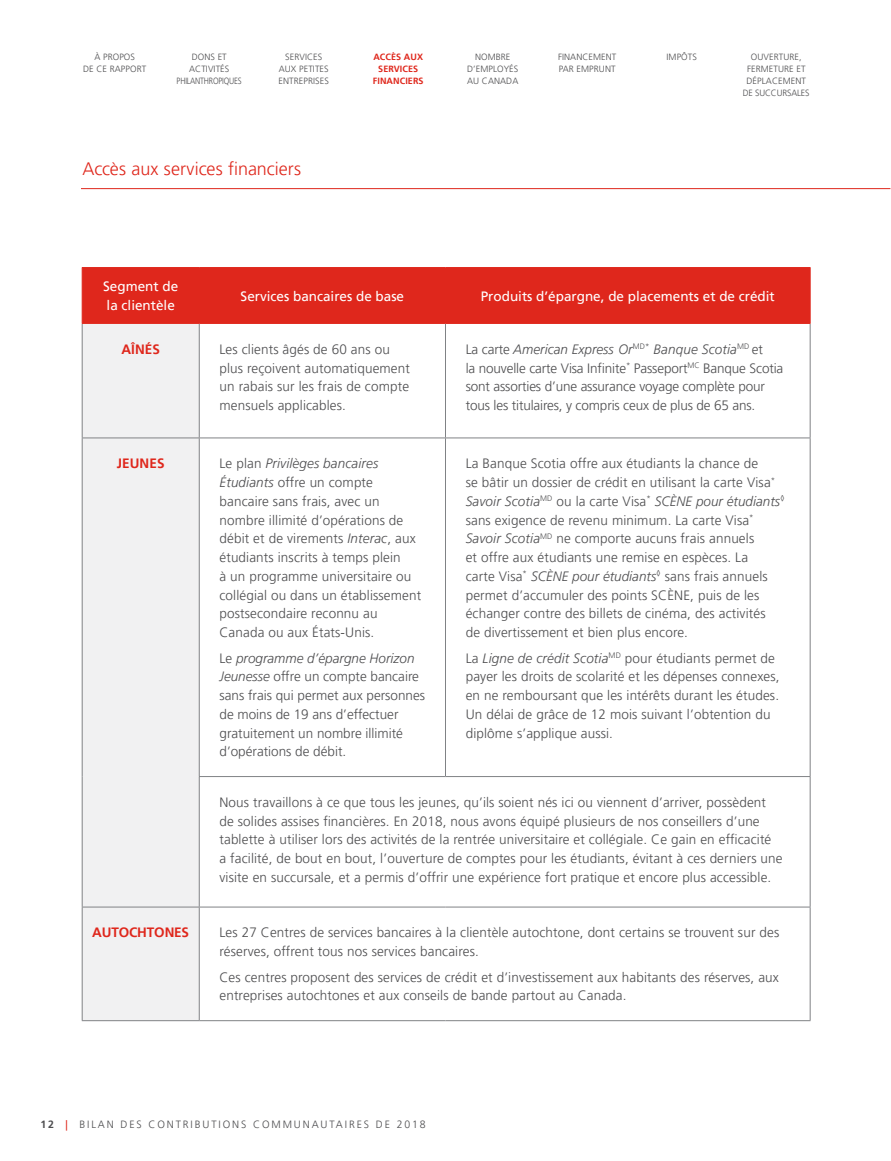
<style>
.page{position:relative;width:891px;height:1161px;background:#fff}
.page>*{position:absolute;margin:0;border:0;box-sizing:border-box;transform-origin:0 0}
.t1{font:300 18px "Frutiger LT Pro";color:#df271c}
.t2{font:300 13.5px/18.8px "Frutiger LT Pro";letter-spacing:.01em;color:#4d4d4f}
.t3{font:300 13.5px/18.8px "Frutiger LT Pro";letter-spacing:-.01em;color:#4d4d4f}
.t4{font:13.5px/18.8px "Frutiger LT Pro";color:#fff}
.t5{font:700 13.5px "Frutiger LT Pro";letter-spacing:-.01em;color:#df271c}
.t6{font:300 10.5px "Frutiger LT Pro";letter-spacing:.18em;color:#4d4d4f}
.t7{font:300 9px/12px "Frutiger LT Pro";letter-spacing:.01em;color:#4d4d4f;text-align:center}
.t8{font:300 9px/12px "Frutiger LT Pro";letter-spacing:-.02em;color:#4d4d4f;text-align:center}
.t9{font:700 9px/12px "Frutiger LT Pro";letter-spacing:.01em;color:#df271c;text-align:center}
.s1{font-style:italic}
.s2{font-weight:700}
.s3{font-weight:400;color:#df271c}
</style>
<div class="page">
<div style="left:83px;top:268px;width:727px;height:55px;background:#df271c"></div>
<div style="left:83px;top:324px;width:116px;height:696px;background:#f1f1f2"></div>
<hr style="left:199px;top:268px;width:1px;height:55px;background:#df271c">
<hr style="left:445px;top:268px;width:1px;height:55px;background:#df271c">
<hr style="left:82px;top:324px;width:1px;height:114px;background:#808285">
<hr style="left:199px;top:324px;width:1px;height:114px;background:#808285">
<hr style="left:445px;top:324px;width:1px;height:114px;background:#808285">
<hr style="left:810px;top:324px;width:1px;height:114px;background:#808285">
<hr style="left:82px;top:438px;width:117px;height:1px;background:#808285">
<hr style="left:82px;top:438px;width:1px;height:339px;background:#808285">
<hr style="left:199px;top:438px;width:247px;height:1px;background:#808285">
<hr style="left:199px;top:438px;width:1px;height:338px;background:#808285">
<hr style="left:446px;top:438px;width:365px;height:1px;background:#808285">
<hr style="left:445px;top:438px;width:1px;height:338px;background:#808285">
<hr style="left:810px;top:438px;width:1px;height:338px;background:#808285">
<hr style="left:82px;top:777px;width:1px;height:130px;background:#808285">
<hr style="left:199px;top:776px;width:247px;height:1px;background:#808285">
<hr style="left:199px;top:777px;width:1px;height:130px;background:#808285">
<hr style="left:446px;top:776px;width:365px;height:1px;background:#808285">
<hr style="left:810px;top:777px;width:1px;height:130px;background:#808285">
<hr style="left:82px;top:907px;width:117px;height:1px;background:#808285">
<hr style="left:82px;top:907px;width:1px;height:113px;background:#808285">
<hr style="left:199px;top:907px;width:247px;height:1px;background:#808285">
<hr style="left:199px;top:907px;width:1px;height:113px;background:#808285">
<hr style="left:446px;top:907px;width:365px;height:1px;background:#808285">
<hr style="left:810px;top:907px;width:1px;height:113px;background:#808285">
<hr style="left:82px;top:1020px;width:117px;height:1px;background:#808285">
<hr style="left:199px;top:1020px;width:247px;height:1px;background:#808285">
<hr style="left:446px;top:1020px;width:365px;height:1px;background:#808285">
<hr style="left:82px;top:267px;width:117px;height:1px;background:#df271c">
<hr style="left:82px;top:268px;width:1px;height:55px;background:#df271c">
<hr style="left:199px;top:267px;width:247px;height:1px;background:#df271c">
<hr style="left:446px;top:267px;width:365px;height:1px;background:#df271c">
<hr style="left:810px;top:268px;width:1px;height:55px;background:#df271c">
<hr style="left:82px;top:323px;width:117px;height:1px;background:#df271c">
<hr style="left:199px;top:323px;width:247px;height:1px;background:#df271c">
<hr style="left:446px;top:323px;width:365px;height:1px;background:#df271c">
<hr style="left:81px;top:188px;width:809px;height:1px;background:#df271c">
<p class="t7" style="left:83px;top:51px;width:65px">À PROPOS<br>DE CE RAPPORT</p>
<p class="t8" style="left:177px;top:51px;width:67px">DONS ET<br>ACTIVITÉS<br>PHILANTHROPIQUES</p>
<p class="t7" style="left:279px;top:51px;width:52px">SERVICES<br>AUX PETITES<br>ENTREPRISES</p>
<p class="t9" style="left:373px;top:51px;width:52px">ACCÈS AUX<br>SERVICES<br>FINANCIERS</p>
<p class="t7" style="left:467px;top:51px;width:53px">NOMBRE<br>D’EMPLOYÉS<br>AU CANADA</p>
<p class="t7" style="left:558px;top:51px;width:60px;text-align:left">FINANCEMENT<br>PAR EMPRUNT</p>
<p class="t7" style="left:667px;top:51px;width:32px">IMPÔTS</p>
<p class="t7" style="left:743px;top:51px;width:68px">OUVERTURE,<br>FERMETURE ET<br>DÉPLACEMENT<br>DE SUCCURSALES</p>
<h1 class="t1" style="left:82px;top:158px;width:220px">Accès aux services financiers</h1>
<p class="t4" style="left:103px;top:277px;width:77px">Segment de la clientèle</p>
<p class="t4" style="left:241px;top:287px;width:165px">Services bancaires de base</p>
<p class="t4" style="left:481px;top:287px;width:296px">Produits d’épargne, de placements et de crédit</p>
<p class="t5" style="left:121px;top:341px;width:40px">AÎNÉS</p>
<p class="t2" style="left:220px;top:340px;width:192px">Les clients âgés de 60 ans ou plus reçoivent automatiquement un rabais sur les frais de compte mensuels applicables.</p>
<p class="t3" style="left:466px;top:340px;width:319px">La carte <span class="s1">American Express Or</span><sup>MD*</sup> <span class="s1">Banque Scotia</span><sup>MD</sup> et<br>la nouvelle carte Visa Infinite<sup>*</sup> Passeport<sup>MC</sup> Banque Scotia sont assorties d’une assurance voyage complète pour tous les titulaires, y compris ceux de plus de 65 ans.</p>
<p class="t5" style="left:117px;top:456px;width:49px">JEUNES</p>
<p class="t2" style="left:220px;top:454px;width:203px">Le plan <span class="s1">Privilèges bancaires<br>Étudiants</span> offre un compte bancaire sans frais, avec un nombre illimité d’opérations de débit et de virements <span class="s1">Interac</span>, aux étudiants inscrits à temps plein<br>à un programme universitaire ou collégial ou dans un établissement postsecondaire reconnu au<br>Canada ou aux États-Unis.</p>
<p class="t2" style="left:220px;top:649px;width:207px">Le <span class="s1">programme d’épargne Horizon<br>Jeunesse</span> offre un compte bancaire sans frais qui permet aux personnes de moins de 19 ans d’effectuer gratuitement un nombre illimité d’opérations de débit.</p>
<p class="t2" style="left:466px;top:454px;width:321px">La Banque Scotia offre aux étudiants la chance de<br>se bâtir un dossier de crédit en utilisant la carte Visa<sup>* </sup><span class="s1">Savoir Scotia</span><sup>MD</sup> ou la carte Visa<sup>*</sup> <span class="s1">SCÈNE pour étudiants</span><sup>◊ </sup>sans exigence de revenu minimum. La carte Visa<sup>* </sup><span class="s1">Savoir Scotia</span><sup>MD</sup> ne comporte aucuns frais annuels<br>et offre aux étudiants une remise en espèces. La<br>carte Visa<sup>*</sup> <span class="s1">SCÈNE pour étudiants</span><sup>◊</sup> sans frais annuels permet d’accumuler des points SCÈNE, puis de les échanger contre des billets de cinéma, des activités<br>de divertissement et bien plus encore.</p>
<p class="t2" style="left:466px;top:649px;width:315px">La <span class="s1">Ligne de crédit Scotia</span><sup>MD</sup> pour étudiants permet de payer les droits de scolarité et les dépenses connexes, en ne remboursant que les intérêts durant les études.<br>Un délai de grâce de 12 mois suivant l’obtention du diplôme s’applique aussi.</p>
<p class="t2" style="left:220px;top:793px;width:565px">Nous travaillons à ce que tous les jeunes, qu’ils soient nés ici ou viennent d’arriver, possèdent de solides assises financières. En 2018, nous avons équipé plusieurs de nos conseillers d’une tablette à utiliser lors des activités de la rentrée universitaire et collégiale. Ce gain en efficacité<br>a facilité, de bout en bout, l’ouverture de comptes pour les étudiants, évitant à ces derniers une visite en succursale, et a permis d’offrir une expérience fort pratique et encore plus accessible.</p>
<p class="t5" style="left:92px;top:925px;width:98px">AUTOCHTONES</p>
<p class="t2" style="left:220px;top:923px;width:561px">Les 27 Centres de services bancaires à la clientèle autochtone, dont certains se trouvent sur des réserves, offrent tous nos services bancaires.</p>
<p class="t2" style="left:220px;top:968px;width:561px">Ces centres proposent des services de crédit et d’investissement aux habitants des réserves, aux entreprises autochtones et aux conseils de bande partout au Canada.</p>
<p class="t6" style="left:40px;top:1119px;width:387px"><span class="s2">12</span> <span class="s3">|</span> BILAN DES CONTRIBUTIONS COMMUNAUTAIRES DE 2018</p>
</div>
